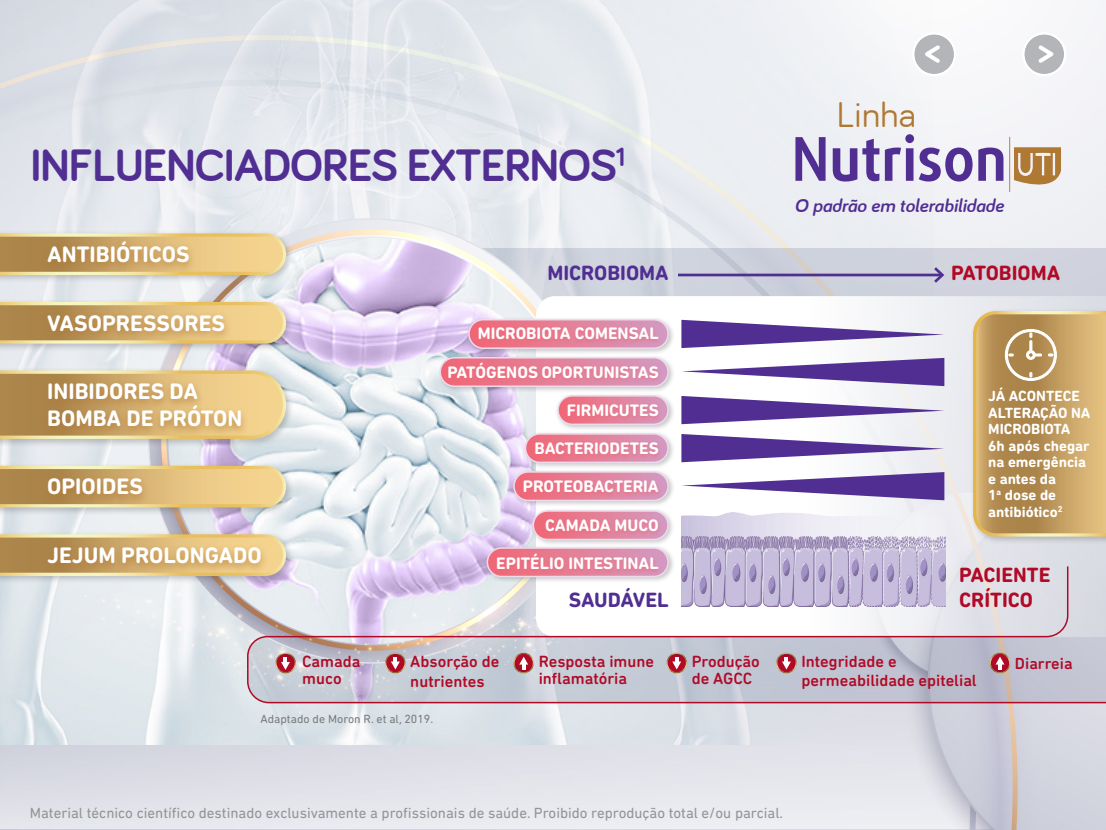
<style>
.page{position:relative;width:1106px;height:830px;background:#fff}
.page>*{position:absolute;margin:0;border:0;box-sizing:border-box;transform-origin:0 0}
.t1{font:700 46.95px "Bariol";letter-spacing:-.02em;color:#502e92}
.t2{font:37.05px "Bariol";color:#af7833}
.t3{font:700 22.8px/27.3px "DIN Next Rounded LT Pro";color:#fff}
.t4{font:700 21px/25.2px "DIN Next Rounded LT Pro";color:#b00a27}
.t5{font:700 21px "DIN Next Rounded LT Pro";color:#502e92}
.t6{font:italic 700 19.2px "Bariol";color:#502e92}
.t7{font:700 16.95px "DIN Next Rounded LT Pro";color:#fff}
.t8{font:500 16.5px/16.5px "DIN Next Rounded LT Pro";color:#b00a27}
.t9{font:500 16.35px "DIN Next Rounded LT Pro";color:#b00a27}
.t10{font:15px "DIN Next Rounded LT Pro";color:#919396}
.t11{font:700 15px/16.5px "DIN Next Rounded LT Pro";color:#fff}
.t12{font:12px "DIN Next Rounded LT Pro";color:#797b7e}
</style>
<div class="page">
<img style="left:0;top:0;width:1106px;height:829px">
<img style="left:0;top:0;width:934px;height:744px">
<svg style="left:795px;top:137px;width:30px;height:44px"></svg>
<svg style="left:832px;top:134px;width:140px;height:47px"></svg>
<svg style="left:978px;top:147px;width:25px;height:34px"></svg>
<svg style="left:1014px;top:147px;width:47px;height:48px"></svg>
<hr style="left:1009px;top:137px;width:1px;height:55px;background:#b8874c">
<div style="left:353px;top:248px;width:753px;height:454px;background:#cfd2dd"></div>
<img style="left:269px;top:238px;width:305px;height:244px">
<img style="left:21px;top:482px;width:465px;height:347px">
<img style="left:306px;top:554px;width:386px;height:165px">
<div style="left:0;top:230px;width:294px;height:53px;background:#4b4c4d;opacity:.3"></div>
<svg style="left:0;top:233px;width:286px;height:42px;background:#d0b479"></svg>
<div style="left:0;top:299px;width:294px;height:53px;background:#4b4c4d;opacity:.3"></div>
<svg style="left:0;top:302px;width:286px;height:41px;background:#c5a56c"></svg>
<div style="left:0;top:367px;width:294px;height:80px;background:#4b4c4d;opacity:.3"></div>
<svg style="left:0;top:370px;width:286px;height:68px;background:#c1a36d"></svg>
<div style="left:0;top:462px;width:294px;height:53px;background:#4b4c4d;opacity:.3"></div>
<svg style="left:0;top:465px;width:286px;height:42px;background:#c5a76f"></svg>
<div style="left:0;top:531px;width:294px;height:53px;background:#4b4c4d;opacity:.3"></div>
<svg style="left:0;top:534px;width:286px;height:41px;background:#c7a76b"></svg>
<div style="left:40px;top:237px;width:229px;height:337px;background:#af7833;opacity:.75"></div>
<svg style="left:536px;top:296px;width:570px;height:268px;background:#f3f4f6"></svg>
<div style="left:466px;top:316px;width:209px;height:39px;background:#4b4c4d;opacity:.3"></div>
<svg style="left:469px;top:319px;width:199px;height:29px"></svg>
<div style="left:468px;top:319px;width:201px;height:30px;border:2px solid #eddaea;border-radius:14px"></div>
<div style="left:437px;top:354px;width:238px;height:39px;background:#4b4c4d;opacity:.3"></div>
<div style="left:555px;top:392px;width:120px;height:39px;background:#4b4c4d;opacity:.3"></div>
<svg style="left:558px;top:395px;width:110px;height:29px"></svg>
<div style="left:522px;top:430px;width:153px;height:39px;background:#4b4c4d;opacity:.3"></div>
<div style="left:511px;top:468px;width:164px;height:39px;background:#4b4c4d;opacity:.3"></div>
<svg style="left:681px;top:319px;width:263px;height:29px;background:#a595c6"></svg>
<svg style="left:681px;top:358px;width:263px;height:28px;background:#a694c7"></svg>
<svg style="left:681px;top:396px;width:263px;height:28px;background:#a291c4"></svg>
<svg style="left:681px;top:434px;width:263px;height:28px;background:#a291c4"></svg>
<svg style="left:681px;top:472px;width:263px;height:28px;background:#a594c7"></svg>
<hr style="left:678px;top:273px;width:264px;height:3px;background:#502e92">
<svg style="left:931px;top:267px;width:13px;height:16px"></svg>
<div style="left:530px;top:507px;width:145px;height:39px;background:#4b4c4d;opacity:.3"></div>
<svg style="left:533px;top:510px;width:135px;height:29px"></svg>
<div style="left:484px;top:544px;width:191px;height:39px;background:#4b4c4d;opacity:.3"></div>
<div style="left:444px;top:325px;width:218px;height:250px;background:#f16675;opacity:.75"></div>
<img style="left:682px;top:512px;width:263px;height:52px">
<svg style="left:246px;top:564px;width:860px;height:139px"></svg>
<div style="left:970px;top:308px;width:136px;height:237px;background:#4b4c4d;opacity:.3"></div>
<svg style="left:973px;top:311px;width:133px;height:225px;background:#c4a064"></svg>
<svg style="left:1023px;top:33px;width:42px;height:42px"></svg>
<div style="left:1022px;top:32px;width:44px;height:44px;border:2px solid #fff;border-radius:50%"></div>
<svg style="left:1035px;top:42px;width:24px;height:24px"></svg>
<svg style="left:913px;top:33px;width:42px;height:42px"></svg>
<div style="left:912px;top:32px;width:44px;height:44px;border:2px solid #fff;border-radius:50%"></div>
<svg style="left:919px;top:42px;width:24px;height:24px"></svg>
<h1 class="t1" style="left:30px;top:139px;width:596px">INFLUENCIADORES EXTERNOS<sup>1</sup></h1>
<h3 class="t3" style="left:47px;top:241px;width:144px">ANTIBIÓTICOS</h3>
<h2 class="t2" style="left:836px;top:93px;width:81px">Linha</h2>
<p class="t6" style="left:794px;top:194px;width:210px">O padrão em tolerabilidade</p>
<h3 class="t3" style="left:47px;top:309px;width:179px">VASOPRESSORES</h3>
<h3 class="t3" style="left:47px;top:377px;width:197px">INIBIDORES DA<br>BOMBA DE PRÓTON</h3>
<h3 class="t3" style="left:47px;top:472px;width:97px">OPIOIDES</h3>
<h3 class="t3" style="left:47px;top:541px;width:216px">JEJUM PROLONGADO</h3>
<h3 class="t5" style="left:547px;top:260px;width:123px">MICROBIOMA</h3>
<h3 class="t4" style="left:951px;top:260px;width:111px">PATOBIOMA</h3>
<p class="t7" style="left:478px;top:323px;width:182px">MICROBIOTA COMENSAL</p>
<p class="t7" style="left:447px;top:361px;width:213px">PATÓGENOS OPORTUNISTAS</p>
<p class="t7" style="left:567px;top:400px;width:94px">FIRMICUTES</p>
<p class="t7" style="left:534px;top:438px;width:126px">BACTERIODETES</p>
<p class="t7" style="left:523px;top:476px;width:137px">PROTEOBACTERIA</p>
<p class="t7" style="left:545px;top:514px;width:115px">CAMADA MUCO</p>
<p class="t7" style="left:496px;top:553px;width:164px">EPITÉLIO INTESTINAL</p>
<h3 class="t5" style="left:569px;top:587px;width:101px">SAUDÁVEL</h3>
<p class="t11" style="left:988px;top:388px;width:104px">JÁ ACONTECE<br>ALTERAÇÃO NA<br>MICROBIOTA<br>6h após chegar na emergência e antes da<br>1<sup>a</sup> dose de antibiótico<sup>2</sup></p>
<h3 class="t4" style="left:959px;top:561px;width:93px">PACIENTE<br>CRÍTICO</h3>
<p class="t8" style="left:302px;top:653px;width:60px">Camada muco</p>
<p class="t8" style="left:691px;top:653px;width:70px">Produção de AGCC</p>
<p class="t8" style="left:801px;top:652px;width:177px;line-height:18px">Integridade e permeabilidade epitelial</p>
<p class="t8" style="left:410px;top:651px;width:91px;line-height:19.8px">Absorção de nutrientes</p>
<p class="t8" style="left:538px;top:653px;width:117px">Resposta imune inflamatória</p>
<p class="t9" style="left:1015px;top:654px;width:59px">Diarreia</p>
<p class="t12" style="left:260px;top:712px;width:174px">Adaptado de Moron R. et al, 2019.</p>
<p class="t10" style="left:30px;top:804px;width:755px">Material técnico científico destinado exclusivamente a profissionais de saúde. Proibido reprodução total e/ou parcial.</p>
</div>
